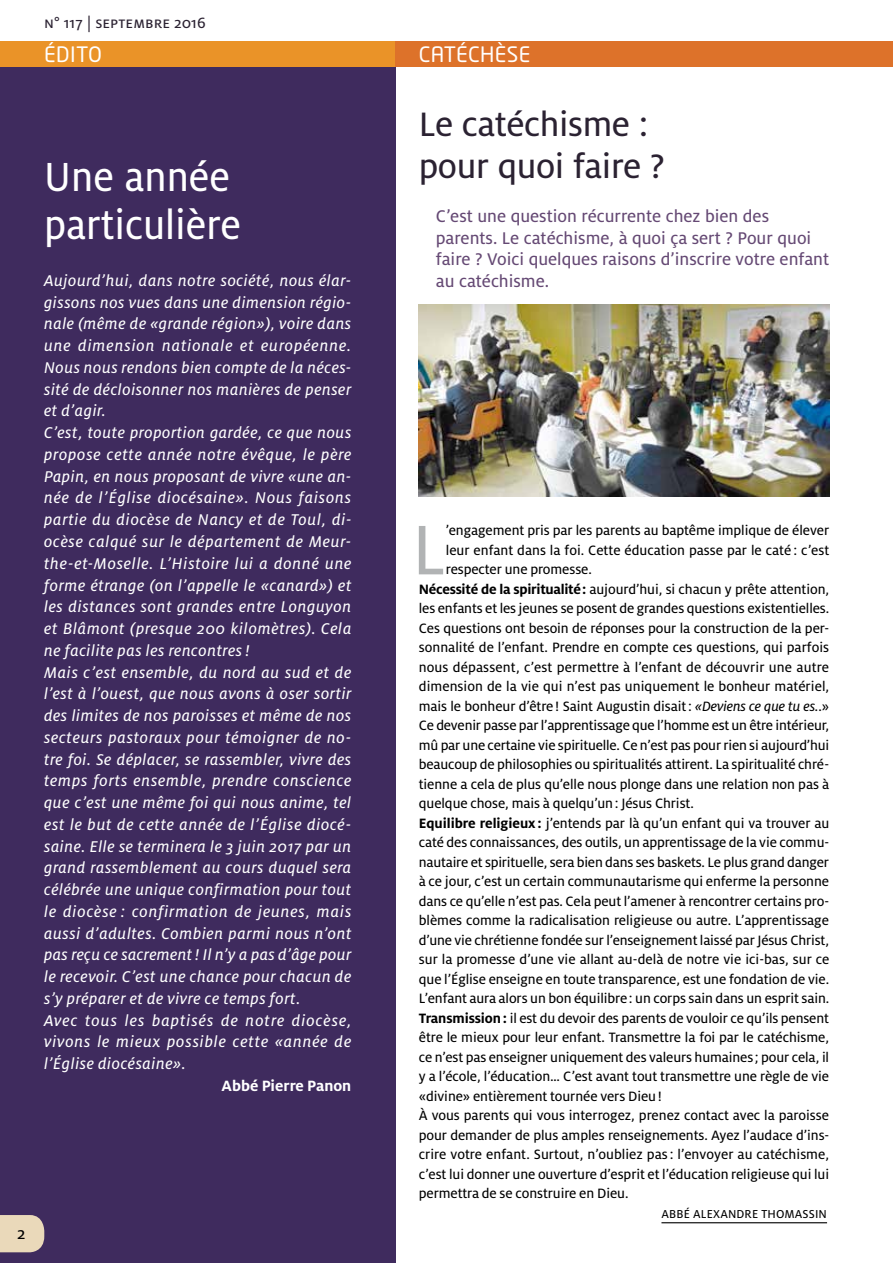
<style>
.page{position:relative;width:893px;height:1263px;background:#fff}
.page>*{position:absolute;margin:0;border:0;box-sizing:border-box;transform-origin:0 0}
.t1{font:77.7px "Milo OT Text";color:#b1b3b4;scale:.95 1}
.t2{font:45px/48px "Milo OT Text";color:#fff;scale:.94 1}
.t3{font:37.5px/42px "Milo OT Text";letter-spacing:-.01em;color:#2b2232}
.t4{font:21px "Neo Tech";letter-spacing:.02em;color:#fff}
.t5{font:18.75px/21.8px "Milo OT Text";color:#654974}
.t6{font:18px "Milo OT Text";color:#000}
.t7{font:17.25px/21.8px "Milo OT Text Ita";letter-spacing:.03em;color:#fff}
.t8{font:16.5px "Milo OT Text";color:#2b2232}
.t9{font:700 16.5px "Milo OT";color:#fff}
.t10{font:15px "Milo OT Text";letter-spacing:-.005em;color:#000}
.t11{font:12.75px "Milo OT Text";letter-spacing:.01em;color:#000}
.s1{font-family:"Milo OT";font-weight:700}
.s2{font-family:"Milo OT Text Ita"}
</style>
<div class="page">
<div style="left:0;top:65px;width:395px;height:1198px;background:#3f2b5e"></div>
<div style="left:0;top:1215px;width:44px;height:37px;background:#ead9ba"></div>
<div style="left:0;top:41px;width:395px;height:25px;background:#ea9328"></div>
<div style="left:395px;top:41px;width:498px;height:25px;background:#dd722a"></div>
<hr style="left:661px;top:1222px;width:166px;height:1px;background:#000">
<img style="left:419px;top:305px;width:410px;height:191px">
<p class="t8" style="left:44px;top:13px;width:163px">n° 117 | septembre 2016</p>
<h3 class="t4" style="left:44px;top:41px;width:59px">ÉDITO</h3>
<h3 class="t4" style="left:419px;top:41px;width:113px">CATÉCHÈSE</h3>
<h2 class="t2" style="left:44px;top:153px;width:210px">Une année particulière</h2>
<p class="t7" style="left:44px;top:270px;width:309px">Aujourd’hui, dans notre société, nous élar&shy;gissons nos vues dans une dimension régio&shy;nale (même de «grande région»), voire dans une dimension nationale et européenne.<br>Nous nous rendons bien compte de la néces&shy;sité de décloisonner nos manières de penser et d’agir.<br>C’est, toute proportion gardée, ce que nous propose cette année notre évêque, le père Papin, en nous proposant de vivre «une an&shy;née de l’Église diocésaine». Nous faisons partie du diocèse de Nancy et de Toul, di&shy;ocèse calqué sur le département de Meur&shy;the-et-Moselle. L’Histoire lui a donné une forme étrange (on l’appelle le «canard») et les distances sont grandes entre Longuyon et Blâmont (presque 200 kilomètres). Cela ne facilite pas les rencontres !<br>Mais c’est ensemble, du nord au sud et de l’est à l’ouest, que nous avons à oser sortir des limites de nos paroisses et même de nos secteurs pastoraux pour témoigner de no&shy;tre foi. Se déplacer, se rassembler, vivre des temps forts ensemble, prendre conscience que c’est une même foi qui nous anime, tel est le but de cette année de l’Église diocé&shy;saine. Elle se terminera le 3 juin 2017 par un grand rassemblement au cours duquel sera célébrée une unique confirmation pour tout le diocèse : confirmation de jeunes, mais aussi d’adultes. Combien parmi nous n’ont pas reçu ce sacrement ! Il n’y a pas d’âge pour le recevoir. C’est une chance pour chacun de s’y préparer et de vivre ce temps fort.<br>Avec tous les baptisés de notre diocèse, vivons le mieux possible cette «année de l’Église diocésaine».</p>
<p class="t9" style="left:222px;top:1076px;width:131px">Abbé Pierre Panon</p>
<p class="t6" style="left:17px;top:1223px;width:10px">2</p>
<h3 class="t3" style="left:419px;top:104px;width:248px">Le catéchisme : pour quoi faire ?</h3>
<p class="t5" style="left:436px;top:205px;width:395px">C’est une question récurrente chez bien des parents. Le catéchisme, à quoi ça sert ? Pour quoi faire ? Voici quelques raisons d’inscrire votre enfant au catéchisme.</p>
<h1 class="t1" style="left:412px;top:507px;width:37px">L</h1>
<p class="t10" style="left:446px;top:522px;width:385px">’engagement pris par les parents au baptême implique de élever</p>
<p class="t10" style="left:446px;top:542px;width:385px">leur enfant dans la foi. Cette éducation passe par le caté : c’est</p>
<p class="t10" style="left:446px;top:561px;width:148px">respecter une promesse.</p>
<p class="t10" style="left:419px;top:581px;width:412px"><span class="s1">Nécessité de la spiritualité:</span> aujourd’hui, si chacun y prête attention,</p>
<p class="t10" style="left:419px;top:600px;width:412px">les enfants et les jeunes se posent de grandes questions existentielles.</p>
<p class="t10" style="left:419px;top:620px;width:412px">Ces questions ont besoin de réponses pour la construction de la per-</p>
<p class="t10" style="left:419px;top:639px;width:412px">sonnalité de l’enfant. Prendre en compte ces questions, qui parfois</p>
<p class="t10" style="left:419px;top:659px;width:412px">nous dépassent, c’est permettre à l’enfant de découvrir une autre</p>
<p class="t10" style="left:419px;top:678px;width:412px">dimension de la vie qui n’est pas uniquement le bonheur matériel,</p>
<p class="t10" style="left:419px;top:698px;width:412px">mais le bonheur d’être! Saint Augustin disait: <span class="s2">«Deviens ce que tu es.</span>.»</p>
<p class="t10" style="left:419px;top:717px;width:412px">Ce devenir passe par l’apprentissage que l’homme est un être intérieur,</p>
<p class="t10" style="left:419px;top:737px;width:412px">mû par une certaine vie spirituelle. Ce n’est pas pour rien si aujourd’hui</p>
<p class="t10" style="left:419px;top:756px;width:412px">beaucoup de philosophies ou spiritualités attirent. La spiritualité chré-</p>
<p class="t10" style="left:419px;top:776px;width:412px">tienne a cela de plus qu’elle nous plonge dans une relation non pas à</p>
<p class="t10" style="left:419px;top:795px;width:277px">quelque chose, mais à quelqu’un: Jésus Christ.</p>
<p class="t10" style="left:419px;top:815px;width:412px"><span class="s1">Equilibre religieux:</span> j’entends par là qu’un enfant qui va trouver au</p>
<p class="t10" style="left:419px;top:834px;width:412px">caté des connaissances, des outils, un apprentissage de la vie commu-</p>
<p class="t10" style="left:419px;top:854px;width:412px">nautaire et spirituelle, sera bien dans ses baskets. Le plus grand danger</p>
<p class="t10" style="left:419px;top:873px;width:412px">à ce jour, c’est un certain communautarisme qui enferme la personne</p>
<p class="t10" style="left:419px;top:893px;width:412px">dans ce qu’elle n’est pas. Cela peut l’amener à rencontrer certains pro-</p>
<p class="t10" style="left:419px;top:912px;width:412px">blèmes comme la radicalisation religieuse ou autre. L’apprentissage</p>
<p class="t10" style="left:419px;top:932px;width:412px">d’une vie chrétienne fondée sur l’enseignement laissé par Jésus Christ,</p>
<p class="t10" style="left:419px;top:951px;width:412px">sur la promesse d’une vie allant au-delà de notre vie ici-bas, sur ce</p>
<p class="t10" style="left:419px;top:971px;width:412px">que l’Église enseigne en toute transparence, est une fondation de vie.</p>
<p class="t10" style="left:419px;top:990px;width:412px">L’enfant aura alors un bon équilibre: un corps sain dans un esprit sain.</p>
<p class="t10" style="left:419px;top:1010px;width:412px"><span class="s1">Transmission:</span> il est du devoir des parents de vouloir ce qu’ils pensent</p>
<p class="t10" style="left:419px;top:1029px;width:412px">être le mieux pour leur enfant. Transmettre la foi par le catéchisme,</p>
<p class="t10" style="left:419px;top:1049px;width:412px">ce n’est pas enseigner uniquement des valeurs humaines; pour cela, il</p>
<p class="t10" style="left:419px;top:1068px;width:412px">y a l’école, l’éducation… C’est avant tout transmettre une règle de vie</p>
<p class="t10" style="left:419px;top:1088px;width:245px">«divine» entièrement tournée vers Dieu!</p>
<p class="t10" style="left:419px;top:1107px;width:412px">À vous parents qui vous interrogez, prenez contact avec la paroisse</p>
<p class="t10" style="left:419px;top:1127px;width:412px">pour demander de plus amples renseignements. Ayez l’audace d’ins-</p>
<p class="t10" style="left:419px;top:1146px;width:412px">crire votre enfant. Surtout, n’oubliez pas: l’envoyer au catéchisme,</p>
<p class="t10" style="left:419px;top:1166px;width:412px">c’est lui donner une ouverture d’esprit et l’éducation religieuse qui lui</p>
<p class="t10" style="left:419px;top:1185px;width:211px">permettra de se construire en Dieu.</p>
<p class="t11" style="left:661px;top:1207px;width:167px">ABBÉ ALEXANDRE THOMASSIN</p>
</div>
